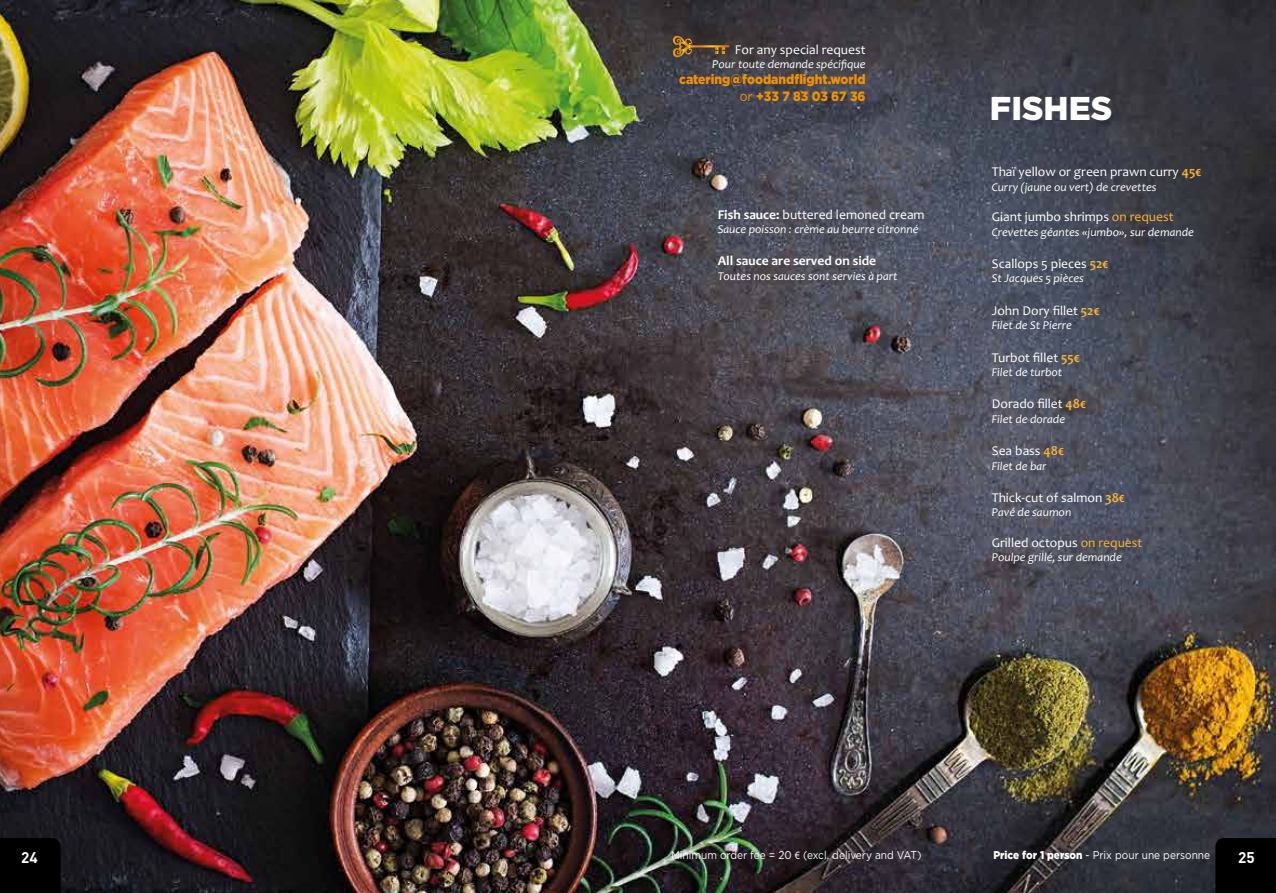
<style>
.page{position:relative;width:1276px;height:893px;background:#fff}
.page>*{position:absolute;margin:0;border:0;box-sizing:border-box;transform-origin:0 0}
.t1{font:900 33px "Gotham";color:#fff}
.t2{font:700 15.3px "DIN";color:#fff}
.t3{font:13.5px "Candara";color:#fff}
.t4{font:900 13.5px/16.2px "Gotham";color:#f39200;text-align:right;scale:.9 1}
.t5{font:700 13.5px "Candara";color:#fff}
.t6{font:italic 12px "Candara";color:#fff}
.t7{font:11.25px "Gotham";color:#fff;scale:.9 1}
.s1{font-weight:400}
.s2{font-weight:700}
.s3{font-weight:700;color:#f9b234}
.s4{color:#f9b234}
.s5{font-family:"Adobe Arabic"}
.s6{font-weight:900}
</style>
<div class="page">
<img style="left:0;top:0;width:1276px;height:893px">
<div style="left:0;top:838px;width:61px;height:55px;background:#000"></div>
<div style="left:1215px;top:838px;width:61px;height:55px;background:#000"></div>
<svg style="left:673px;top:36px;width:56px;height:21px"></svg>
<p class="t3" style="left:735px;top:41px;width:132px">For any special request</p>
<p class="t6" style="left:712px;top:57px;width:155px">Pour toute demande spécifique</p>
<p class="t4" style="left:679px;top:71px;width:209px">catering@foodandflight.world <span class="s1">or</span> +33 7 83 03 67 36</p>
<p class="t3" style="left:717px;top:206px;width:208px"><span class="s2">Fish sauce:</span> buttered lemoned cream</p>
<p class="t6" style="left:717px;top:222px;width:202px">Sauce poisson : crème au beurre citronné</p>
<p class="t5" style="left:717px;top:253px;width:160px">All sauce are served on side</p>
<p class="t6" style="left:717px;top:269px;width:181px">Toutes nos sauces sont servies à part</p>
<h1 class="t1" style="left:990px;top:90px;width:124px">FISHES</h1>
<p class="t3" style="left:991px;top:164px;width:211px">Thaï yellow or green prawn curry <span class="s3">45€</span></p>
<p class="t6" style="left:991px;top:179px;width:166px">Curry (jaune ou vert) de crevettes</p>
<p class="t3" style="left:991px;top:209px;width:183px">Giant jumbo shrimps <span class="s4">on request</span></p>
<p class="t6" style="left:991px;top:224px;width:204px">Crevettes géantes «jumbo», sur demande</p>
<p class="t3" style="left:991px;top:255px;width:118px">Scallops 5 pieces <span class="s3">52€</span></p>
<p class="t6" style="left:991px;top:271px;width:94px">St Jacques 5 pièces</p>
<p class="t3" style="left:991px;top:302px;width:109px">John Dory fillet <span class="s3">52€</span></p>
<p class="t6" style="left:991px;top:318px;width:82px">Filet de St Pierre</p>
<p class="t3" style="left:991px;top:349px;width:90px">Turbot fillet <span class="s3">55€</span></p>
<p class="t6" style="left:991px;top:365px;width:72px">Filet de turbot</p>
<p class="t3" style="left:991px;top:396px;width:96px">Dorado fillet <span class="s3">48€</span></p>
<p class="t6" style="left:991px;top:412px;width:75px">Filet de dorade</p>
<p class="t3" style="left:991px;top:443px;width:74px">Sea bass <span class="s3">48€</span></p>
<p class="t6" style="left:991px;top:458px;width:56px">Filet de bar</p>
<p class="t3" style="left:991px;top:489px;width:135px">Thick-cut of salmon <span class="s3">38€</span></p>
<p class="t6" style="left:991px;top:505px;width:81px">Pavé de saumon</p>
<p class="t3" style="left:991px;top:534px;width:152px">Grilled octopus <span class="s4">on request</span></p>
<p class="t6" style="left:991px;top:550px;width:131px">Poulpe grillé, sur demande</p>
<p class="t7" style="left:671px;top:849px;width:280px">Minimum order fee = 20 <span class="s5">€</span> (excl. delivery and VAT)</p>
<p class="t7" style="left:993px;top:849px;width:242px"><span class="s6">Price for 1 person</span> - Prix pour une personne</p>
<p class="t2" style="left:21px;top:848px;width:18px">24</p>
<p class="t2" style="left:1238px;top:848px;width:18px">25</p>
</div>
